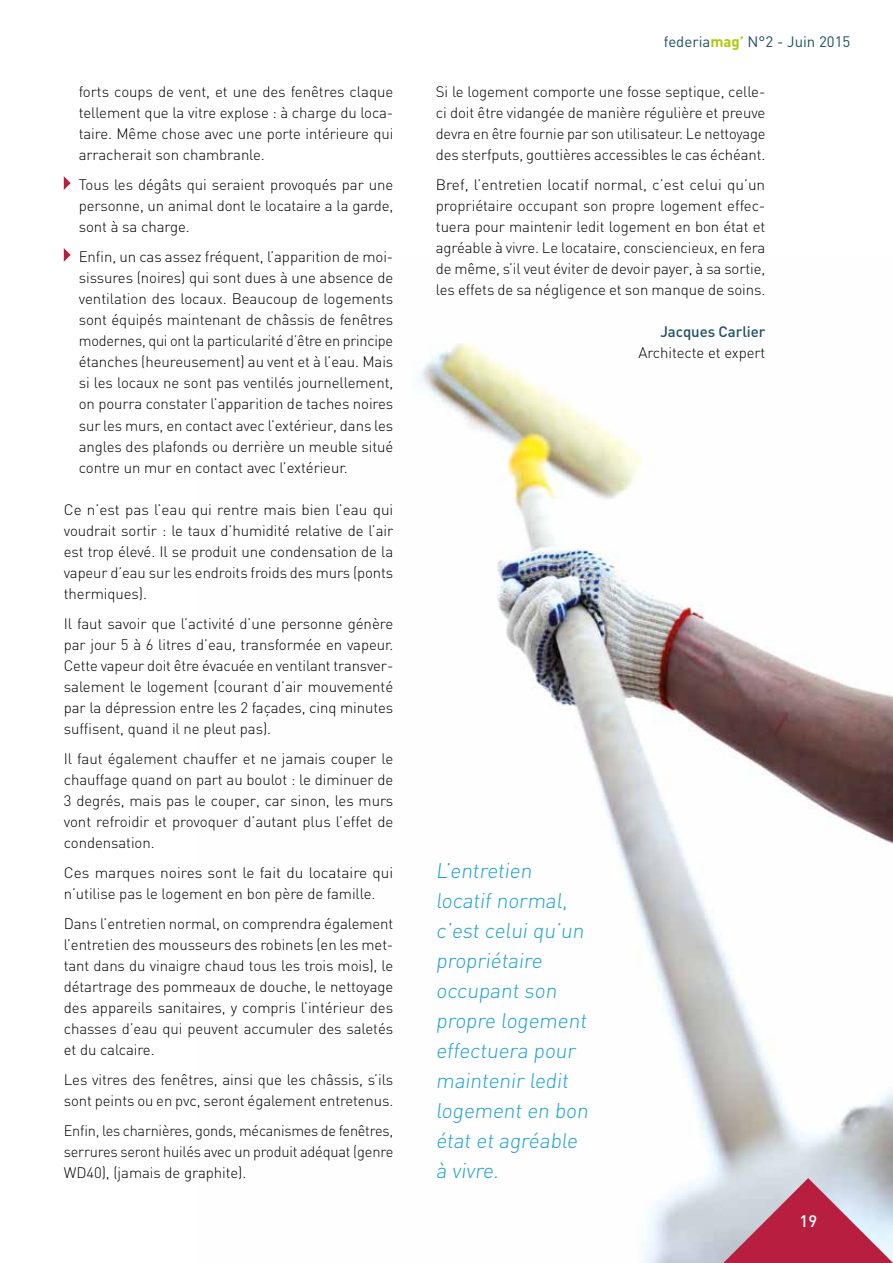
<style>
.page{position:relative;width:893px;height:1263px;background:#fff}
.page>*{position:absolute;margin:0;border:0;box-sizing:border-box;transform-origin:0 0}
.t1{font:300 21px/30px "DIN";color:#1fa2d0}
.t2{font:500 16.5px "DIN";color:#fff}
.t3{font:300 15px/21.1px "DIN";letter-spacing:-.005em;color:#000;text-align:justify}
.t4{font:15px "DIN";color:#1e5065}
.t5{font:500 15px "DIN";letter-spacing:-.005em;color:#1e5065}
.s1{font-weight:700;color:#afca0b}
</style>
<div class="page">
<img style="left:420px;top:343px;width:473px;height:920px">
<svg style="left:664px;top:1129px;width:229px;height:134px;background:#cbadb9"></svg>
<svg style="left:64px;top:176px;width:7px;height:14px"></svg>
<svg style="left:64px;top:248px;width:7px;height:14px"></svg>
<p class="t3" style="left:79px;top:81px;width:316px">forts coups de vent, et une des fenêtres claque tellement que la vitre explose : à charge du loca&shy;taire. Même chose avec une porte intérieure qui arracherait son chambranle.</p>
<p class="t3" style="left:79px;top:174px;width:316px">Tous les dégâts qui seraient provoqués par une personne, un animal dont le locataire a la garde, sont à sa charge.</p>
<p class="t3" style="left:79px;top:246px;width:316px">Enfin, un cas assez fréquent, l’apparition de moi&shy;sissures (noires) qui sont dues à une absence de ventilation des locaux. Beaucoup de logements sont équipés maintenant de châssis de fenêtres modernes, qui ont la particularité d’être en principe étanches (heureusement) au vent et à l’eau. Mais si les locaux ne sont pas ventilés journellement, on pourra constater l’apparition de taches noires sur les murs, en contact avec l’extérieur, dans les angles des plafonds ou derrière un meuble situé contre un mur en contact avec l’extérieur.</p>
<p class="t3" style="left:64px;top:499px;width:331px">Ce n’est pas l’eau qui rentre mais bien l’eau qui voudrait sortir : le taux d’humidité relative de l’air est trop élevé. Il se produit une condensation de la vapeur d’eau sur les endroits froids des murs (ponts thermiques).</p>
<p class="t3" style="left:64px;top:613px;width:331px">Il faut savoir que l’activité d’une personne génère par jour 5 à 6 litres d’eau, transformée en vapeur.<br>Cette vapeur doit être évacuée en ventilant transver&shy;salement le logement (courant d’air mouvementé par la dépression entre les 2 façades, cinq minutes suffisent, quand il ne pleut pas).</p>
<p class="t3" style="left:64px;top:748px;width:331px">Il faut également chauffer et ne jamais couper le chauffage quand on part au boulot : le diminuer de 3 degrés, mais pas le couper, car sinon, les murs vont refroidir et provoquer d’autant plus l’effet de condensation.</p>
<p class="t3" style="left:64px;top:862px;width:331px">Ces marques noires sont le fait du locataire qui n’utilise pas le logement en bon père de famille.</p>
<p class="t3" style="left:64px;top:912px;width:331px">Dans l’entretien normal, on comprendra également l’entretien des mousseurs des robinets (en les met&shy;tant dans du vinaigre chaud tous les trois mois), le détartrage des pommeaux de douche, le nettoyage des appareils sanitaires, y compris l’intérieur des chasses d’eau qui peuvent accumuler des saletés et du calcaire.</p>
<p class="t3" style="left:64px;top:1069px;width:331px">Les vitres des fenêtres, ainsi que les châssis, s’ils sont peints ou en pvc, seront également entretenus.</p>
<p class="t3" style="left:64px;top:1119px;width:331px">Enfin, les charnières, gonds, mécanismes de fenêtres, serrures seront huilés avec un produit adéquat (genre WD40), (jamais de graphite).</p>
<p class="t4" style="left:664px;top:32px;width:188px">federia<span class="s1">mag’</span> N°2 - Juin 2015</p>
<p class="t3" style="left:436px;top:81px;width:331px">Si le logement comporte une fosse septique, celle&shy;ci doit être vidangée de manière régulière et preuve devra en être fournie par son utilisateur. Le nettoyage des sterfputs, gouttières accessibles le cas échéant.</p>
<p class="t3" style="left:436px;top:174px;width:331px">Bref, l’entretien locatif normal, c’est celui qu’un propriétaire occupant son propre logement effec&shy;tuera pour maintenir ledit logement en bon état et agréable à vivre. Le locataire, consciencieux, en fera de même, s’il veut éviter de devoir payer, à sa sortie, les effets de sa négligence et son manque de soins.</p>
<p class="t5" style="left:660px;top:322px;width:106px">Jacques Carlier</p>
<p class="t3" style="left:638px;top:342px;width:128px">Architecte et expert</p>
<h1 class="t1" style="left:436px;top:855px;width:157px">L’entretien locatif normal, c’est celui qu’un propriétaire occupant son propre logement effectuera pour maintenir ledit logement en bon état et agréable à vivre.</h1>
<p class="t2" style="left:800px;top:1211px;width:19px">19</p>
</div>
